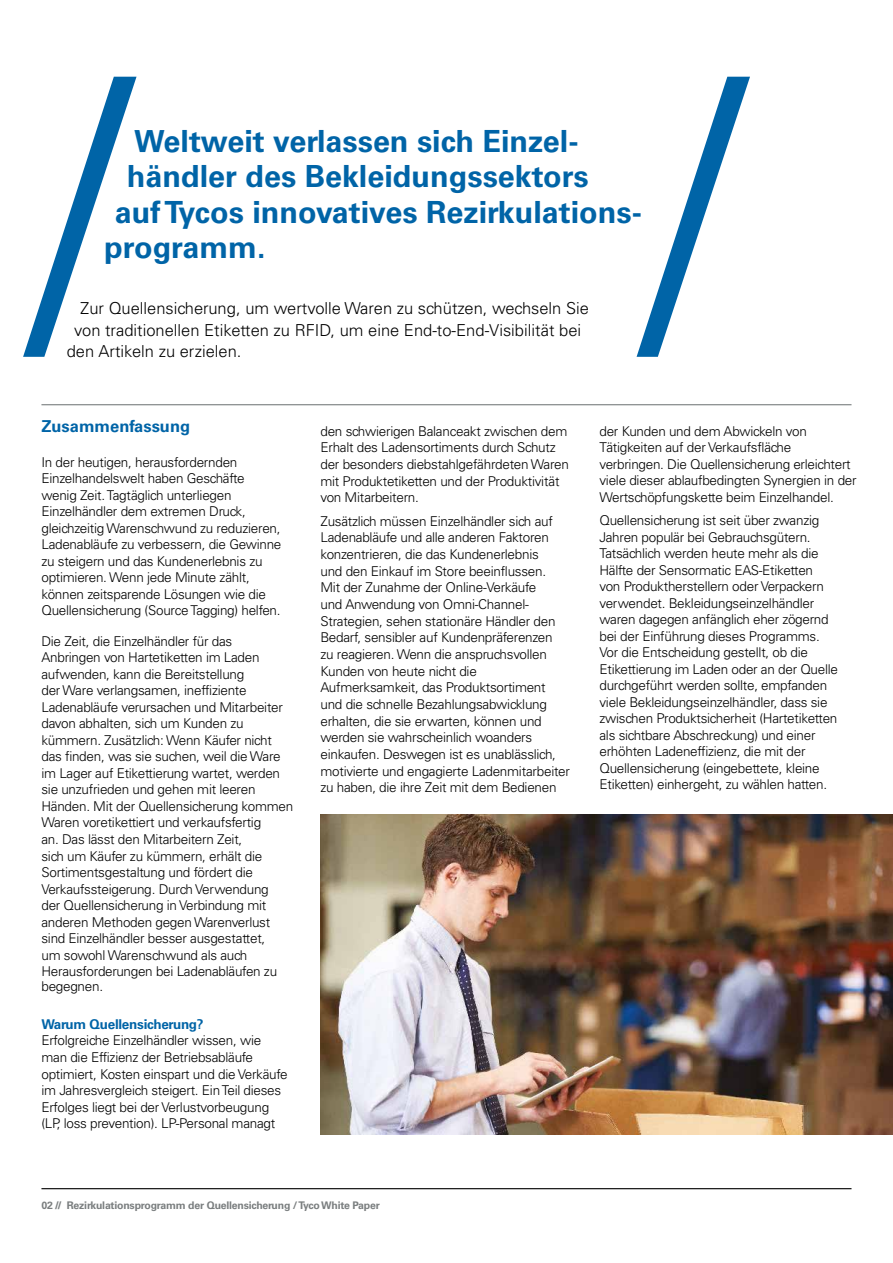
<style>
.page{position:relative;width:893px;height:1263px;background:#fff}
.page>*{position:absolute;margin:0;border:0;box-sizing:border-box;transform-origin:0 0}
.t1{font:700 30.45px "Univers LT Std";color:#0064a7}
.t2{font:300 16.5px "Univers LT Std";color:#000}
.t3{font:700 16.5px "Univers LT Std";color:#0064a7}
.t4{font:300 13.5px/16.5px "Univers LT Std";letter-spacing:-.02em;color:#000}
.t5{font:700 13.5px "Univers LT Std";letter-spacing:-.02em;color:#0064a7}
.t6{font:700 10.5px "Univers LT Std";letter-spacing:-.02em;color:#7a7e7f}
.s1{font-weight:900}
</style>
<div class="page">
<hr style="left:41px;top:404px;width:810px;height:1px;background:#7a7e7f">
<svg style="left:23px;top:77px;width:114px;height:280px"></svg>
<svg style="left:637px;top:77px;width:113px;height:280px"></svg>
<img style="left:320px;top:814px;width:573px;height:320px">
<hr style="left:41px;top:1188px;width:810px;height:1px;background:#000">
<h1 class="t1" style="left:134px;top:124px;width:446px">Weltweit verlassen sich Einzel-</h1>
<h1 class="t1" style="left:127px;top:159px;width:463px">händler des Bekleidungssektors</h1>
<h1 class="t1" style="left:115px;top:194px;width:529px">auf Tycos innovatives Rezirkulations-</h1>
<h1 class="t1" style="left:104px;top:229px;width:163px">programm.</h1>
<p class="t2" style="left:80px;top:298px;width:510px">Zur Quellensicherung, um wertvolle Waren zu schützen, wechseln Sie</p>
<p class="t2" style="left:74px;top:320px;width:508px">von traditionellen Etiketten zu RFID, um eine End-to-End-Visibilität bei</p>
<p class="t2" style="left:67px;top:341px;width:176px">den Artikeln zu erzielen.</p>
<p class="t3" style="left:41px;top:417px;width:150px">Zusammenfassung</p>
<p class="t4" style="left:41px;top:454px;width:242px">In der heutigen, herausfordernden Einzelhandelswelt haben Geschäfte wenig Zeit. Tagtäglich unterliegen Einzelhändler dem extremen Druck, gleichzeitig Warenschwund zu reduzieren, Ladenabläufe zu verbessern, die Gewinne zu steigern und das Kundenerlebnis zu optimieren. Wenn jede Minute zählt, können zeitsparende Lösungen wie die Quellensicherung (Source Tagging) helfen.</p>
<p class="t4" style="left:41px;top:632px;width:253px">Die Zeit, die Einzelhändler für das Anbringen von Hartetiketten im Laden aufwenden, kann die Bereitstellung<br>der Ware verlangsamen, ineffiziente Ladenabläufe verursachen und Mitarbeiter davon abhalten, sich um Kunden zu kümmern. Zusätzlich: Wenn Käufer nicht das finden, was sie suchen, weil die Ware im Lager auf Etikettierung wartet, werden sie unzufrieden und gehen mit leeren Händen. Mit der Quellensicherung kommen Waren voretikettiert und verkaufsfertig<br>an. Das lässt den Mitarbeitern Zeit,<br>sich um Käufer zu kümmern, erhält die Sortimentsgestaltung und fördert die Verkaufssteigerung. Durch Verwendung<br>der Quellensicherung in Verbindung mit anderen Methoden gegen Warenverlust sind Einzelhändler besser ausgestattet,<br>um sowohl Warenschwund als auch Herausforderungen bei Ladenabläufen zu</p>
<p class="t4" style="left:41px;top:978px;width:63px">begegnen.</p>
<p class="t5" style="left:41px;top:1016px;width:164px">Warum Quellensicherung?</p>
<p class="t4" style="left:41px;top:1032px;width:248px">Erfolgreiche Einzelhändler wissen, wie man die Effizienz der Betriebsabläufe optimiert, Kosten einspart und die Verkäufe im Jahresvergleich steigert. Ein Teil dieses Erfolges liegt bei der Verlustvorbeugung (LP, loss prevention). LP-Personal managt</p>
<p class="t4" style="left:320px;top:423px;width:250px">den schwierigen Balanceakt zwischen dem Erhalt des Ladensortiments durch Schutz der besonders diebstahlgefährdeten Waren mit Produktetiketten und der Produktivität von Mitarbeitern.</p>
<p class="t4" style="left:320px;top:513px;width:251px">Zusätzlich müssen Einzelhändler sich auf Ladenabläufe und alle anderen Faktoren konzentrieren, die das Kundenerlebnis<br>und den Einkauf im Store beeinflussen.<br>Mit der Zunahme der Online-Verkäufe<br>und Anwendung von Omni-Channel-Strategien, sehen stationäre Händler den Bedarf, sensibler auf Kundenpräferenzen<br>zu reagieren. Wenn die anspruchsvollen Kunden von heute nicht die Aufmerksamkeit, das Produktsortiment und die schnelle Bezahlungsabwicklung erhalten, die sie erwarten, können und werden sie wahrscheinlich woanders einkaufen. Deswegen ist es unablässlich, motivierte und engagierte Ladenmitarbeiter zu haben, die ihre Zeit mit dem Bedienen</p>
<p class="t6" style="left:41px;top:1199px;width:340px">02 <span class="s1">//</span> Rezirkulationsprogramm der Quellensicherung / Tyco White Paper</p>
<p class="t4" style="left:599px;top:423px;width:259px">der Kunden und dem Abwickeln von Tätigkeiten auf der Verkaufsfläche verbringen. Die Quellensicherung erleichtert viele dieser ablaufbedingten Synergien in der Wertschöpfungskette beim Einzelhandel.</p>
<p class="t4" style="left:599px;top:512px;width:240px">Quellensicherung ist seit über zwanzig Jahren populär bei Gebrauchsgütern.<br>Tatsächlich werden heute mehr als die Hälfte der Sensormatic EAS-Etiketten<br>von Produktherstellern oder Verpackern verwendet. Bekleidungseinzelhändler waren dagegen anfänglich eher zögernd bei der Einführung dieses Programms.<br>Vor die Entscheidung gestellt, ob die Etikettierung im Laden oder an der Quelle durchgeführt werden sollte, empfanden viele Bekleidungseinzelhändler, dass sie zwischen Produktsicherheit (Hartetiketten als sichtbare Abschreckung) und einer erhöhten Ladeneffizienz, die mit der Quellensicherung (eingebettete, kleine Etiketten) einhergeht, zu wählen hatten.</p>
</div>
